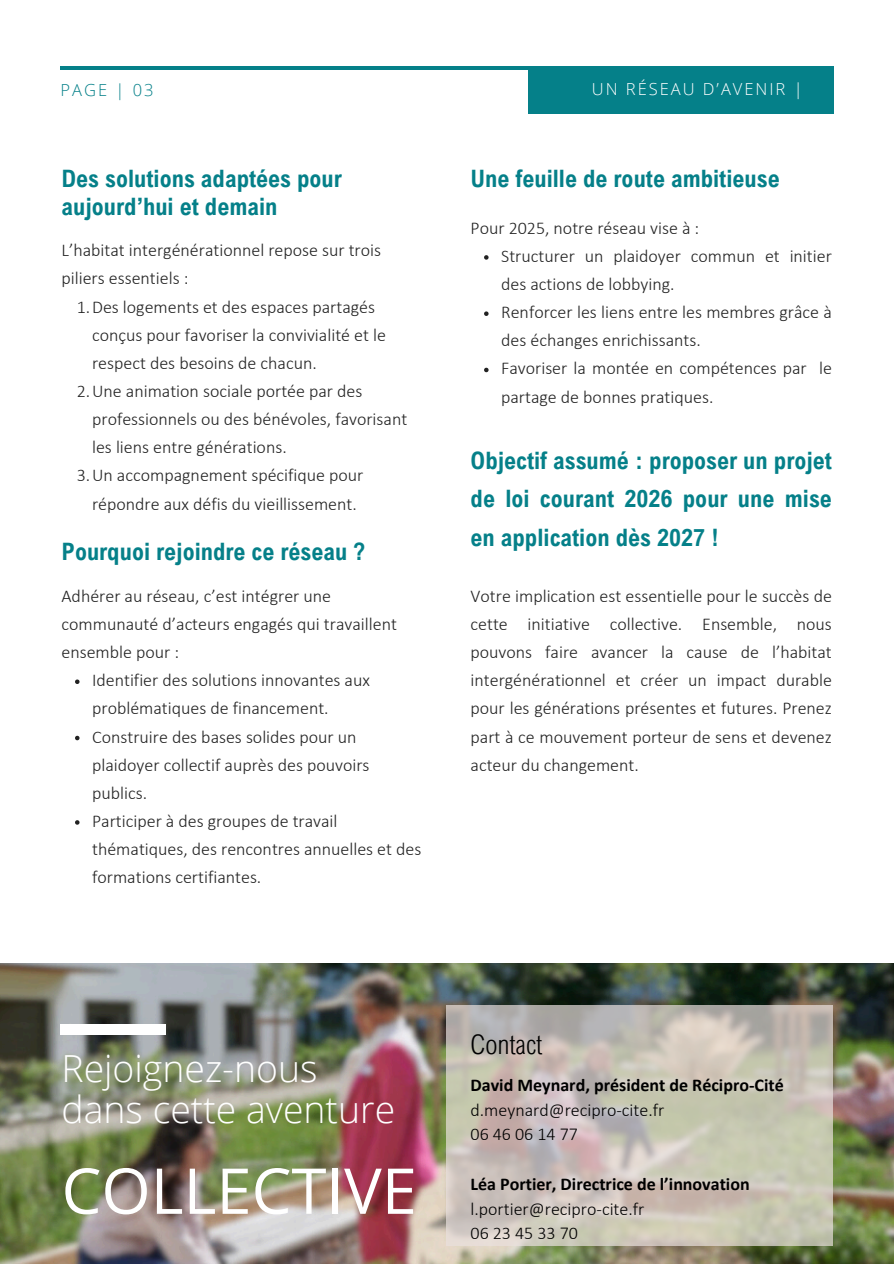
<style>
.page{position:relative;width:894px;height:1264px;background:#fff}
.page>*{position:absolute;margin:0;border:0;box-sizing:border-box;transform-origin:0 0}
.t1{font:63.3px "Open Sans";color:#fff}
.t2{font:300 37.35px/41.7px "Open Sans";color:#fff}
.t3{font:300 27px "Arial Nova Cond";color:#000}
.t4{font:700 24px/38.2px "Arial Nova Cond";color:#058089}
.t5{font:300 18px/28.2px "Calibri";color:#222}
.t6{font:700 18px "Calibri";color:#000}
.t7{font:300 18px "Calibri";color:#000}
.t8{font:300 16.5px "Open Sans";letter-spacing:.12em;color:#fff}
.t9{font:300 16.5px "Open Sans";letter-spacing:.12em;color:#058089}
</style>
<div class="page">
<hr style="left:61px;top:66px;width:770px;height:4px;background:#058089">
<div style="left:528px;top:66px;width:304px;height:47px;background:#058089"></div>
<img style="left:0;top:963px;width:893px;height:300px">
<div style="left:60px;top:1024px;width:105px;height:10px;background:#fff"></div>
<svg style="left:75px;top:679px;width:4px;height:5px"></svg>
<svg style="left:75px;top:735px;width:4px;height:5px"></svg>
<svg style="left:75px;top:820px;width:4px;height:4px"></svg>
<svg style="left:446px;top:1005px;width:386px;height:241px;background:#c6c0b5"></svg>
<svg style="left:484px;top:255px;width:4px;height:5px"></svg>
<svg style="left:484px;top:311px;width:4px;height:5px"></svg>
<svg style="left:484px;top:368px;width:4px;height:4px"></svg>
<p class="t9" style="left:61px;top:79px;width:94px">PAGE | 03</p>
<p class="t8" style="left:591px;top:78px;width:212px">UN RÉSEAU D’AVENIR |</p>
<h4 class="t4" style="left:61px;top:163px;width:282px;line-height:28.2px">Des solutions adaptées pour aujourd’hui et demain</h4>
<p class="t5" style="left:61px;top:238px;width:321px">L’habitat intergénérationnel repose sur trois piliers essentiels :</p>
<p class="t5" style="left:92px;top:294px;width:295px;text-indent:-15px">1.Des logements et des espaces partagés conçus pour favoriser la convivialité et le respect des besoins de chacun.</p>
<p class="t5" style="left:92px;top:378px;width:316px;text-indent:-15px">2.Une animation sociale portée par des professionnels ou des bénévoles, favorisant les liens entre générations.</p>
<p class="t5" style="left:77px;top:463px;width:288px;text-align:center">3.Un accompagnement spécifique pour répondre aux défis du vieillissement.</p>
<h4 class="t4" style="left:61px;top:532px;width:305px">Pourquoi rejoindre ce réseau ?</h4>
<p class="t5" style="left:61px;top:583px;width:337px">Adhérer au réseau, c’est intégrer une communauté d’acteurs engagés qui travaillent ensemble pour :</p>
<p class="t5" style="left:92px;top:667px;width:279px">Identifier des solutions innovantes aux problématiques de financement.</p>
<p class="t5" style="left:92px;top:724px;width:279px">Construire des bases solides pour un plaidoyer collectif auprès des pouvoirs publics.</p>
<p class="t5" style="left:92px;top:808px;width:330px">Participer à des groupes de travail thématiques, des rencontres annuelles et des formations certifiantes.</p>
<h4 class="t4" style="left:470px;top:158px;width:310px">Une feuille de route ambitieuse</h4>
<p class="t5" style="left:470px;top:215px;width:230px">Pour 2025, notre réseau vise à :</p>
<p class="t5" style="left:501px;top:243px;width:332px">Structurer un plaidoyer commun et initier des actions de lobbying.</p>
<p class="t5" style="left:501px;top:299px;width:332px">Renforcer les liens entre les membres grâce à des échanges enrichissants.</p>
<p class="t5" style="left:501px;top:356px;width:332px">Favoriser la montée en compétences par le partage de bonnes pratiques.</p>
<h4 class="t4" style="left:470px;top:441px;width:363px;text-align:justify">Objectif assumé : proposer un projet de loi courant 2026 pour une mise en application dès 2027 !</h4>
<p class="t5" style="left:470px;top:583px;width:363px;text-align:justify">Votre implication est essentielle pour le succès de cette initiative collective. Ensemble, nous pouvons faire avancer la cause de l’habitat intergénérationnel et créer un impact durable pour les générations présentes et futures. Prenez part à ce mouvement porteur de sens et devenez acteur du changement.</p>
<h5 class="t2" style="left:61px;top:1046px;width:335px">Rejoignez-nous dans cette aventure</h5>
<h5 class="t1" style="left:61px;top:1146px;width:357px">COLLECTIVE</h5>
<p class="t3" style="left:470px;top:1027px;width:73px">Contact</p>
<h3 class="t6" style="left:470px;top:1077px;width:315px">David Meynard, président de Récipro-Cité</h3>
<p class="t7" style="left:470px;top:1101px;width:195px">d.meynard@recipro-cite.fr</p>
<p class="t7" style="left:470px;top:1126px;width:109px">06 46 06 14 77</p>
<p class="t6" style="left:470px;top:1176px;width:280px">Léa Portier, Directrice de l’innovation</p>
<p class="t7" style="left:470px;top:1200px;width:175px">l.portier@recipro-cite.fr</p>
<p class="t7" style="left:470px;top:1225px;width:109px">06 23 45 33 70</p>
</div>
